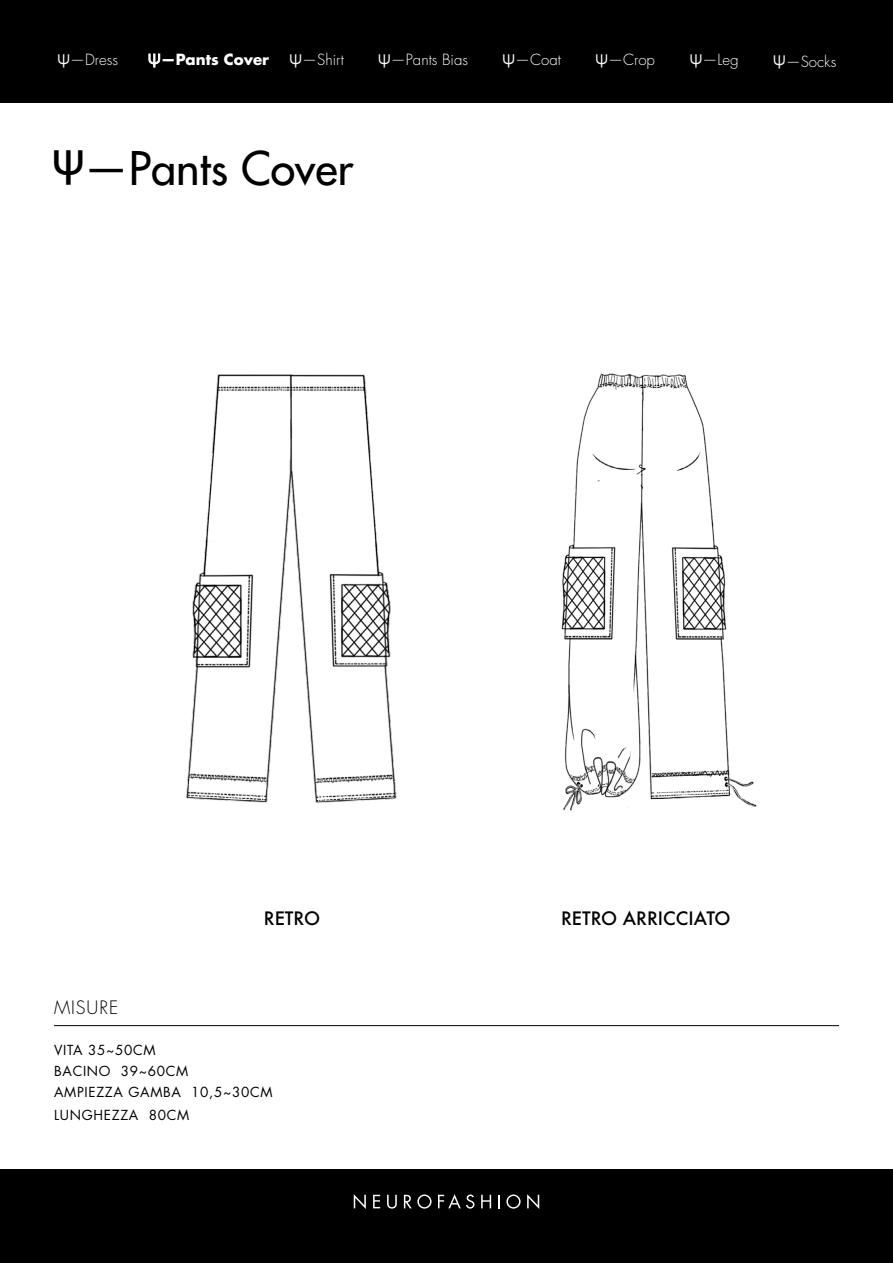
<style>
.page{position:relative;width:893px;height:1263px;background:#fff}
.page>*{position:absolute;margin:0;border:0;box-sizing:border-box;transform-origin:0 0}
.t1{font:500 45.15px "Futura Std";color:#000}
.t2{font:500 18px "Futura";color:#000}
.t3{font:300 18px "Futura Std";letter-spacing:.05em;color:#000}
.t4{font:300 15px "Futura Std";color:#fff}
.t5{font:700 15px "Futura Std";color:#fff}
.t6{font:13.5px/21.6px "Futura Std";letter-spacing:.05em;color:#000}
.s1{font-family:"ST Heiti TC";font-size:18px}
.s2{font-family:"ST Heiti TC";font-weight:300;font-size:18px}
.s3{font-weight:300}
</style>
<div class="page">
<div style="left:0;top:1169px;width:893px;height:94px;background:#000"></div>
<div style="left:0;top:0;width:893px;height:102px;background:#000"></div>
<hr style="left:54px;top:1025px;width:785px;height:1px;background:#000">
<svg style="left:354px;top:1194px;width:12px;height:15px"></svg>
<svg style="left:373px;top:1195px;width:7px;height:13px"></svg>
<svg style="left:387px;top:1195px;width:10px;height:13px"></svg>
<svg style="left:404px;top:1194px;width:28px;height:14px"></svg>
<svg style="left:438px;top:1194px;width:36px;height:14px"></svg>
<svg style="left:481px;top:1195px;width:10px;height:13px"></svg>
<svg style="left:498px;top:1195px;width:2px;height:13px"></svg>
<svg style="left:506px;top:1194px;width:15px;height:14px"></svg>
<svg style="left:527px;top:1194px;width:12px;height:15px"></svg>
<img style="left:561px;top:373px;width:196px;height:438px">
<img style="left:186px;top:374px;width:211px;height:429px">
<p class="t4" style="left:57px;top:51px;width:62px"><span class="s1">ψ</span>—Dress</p>
<p class="t5" style="left:148px;top:50px;width:198px"><span class="s2">ψ</span>—Pants Cover <span class="s2">ψ</span><span class="s3">—Shirt</span></p>
<p class="t4" style="left:378px;top:51px;width:92px"><span class="s1">ψ</span>—Pants Bias</p>
<p class="t4" style="left:502px;top:51px;width:60px"><span class="s1">ψ</span>—Coat</p>
<p class="t4" style="left:595px;top:51px;width:61px"><span class="s1">ψ</span>—Crop</p>
<p class="t4" style="left:690px;top:51px;width:51px"><span class="s1">ψ</span>—Leg</p>
<p class="t4" style="left:773px;top:52px;width:65px"><span class="s1">ψ</span>—Socks</p>
<h1 class="t1" style="left:51px;top:140px;width:304px"><sup>ψ</sup>—Pants Cover</h1>
<h2 class="t2" style="left:264px;top:906px;width:58px">RETRO</h2>
<h2 class="t2" style="left:561px;top:906px;width:171px">RETRO ARRICCIATO</h2>
<h2 class="t3" style="left:54px;top:997px;width:66px">MISURE</h2>
<p class="t6" style="left:54px;top:1039px;width:220px">VITA 35~50CM<br>BACINO 39~60CM<br>AMPIEZZA GAMBA 10,5~30CM<br>LUNGHEZZA 80CM</p>
</div>
